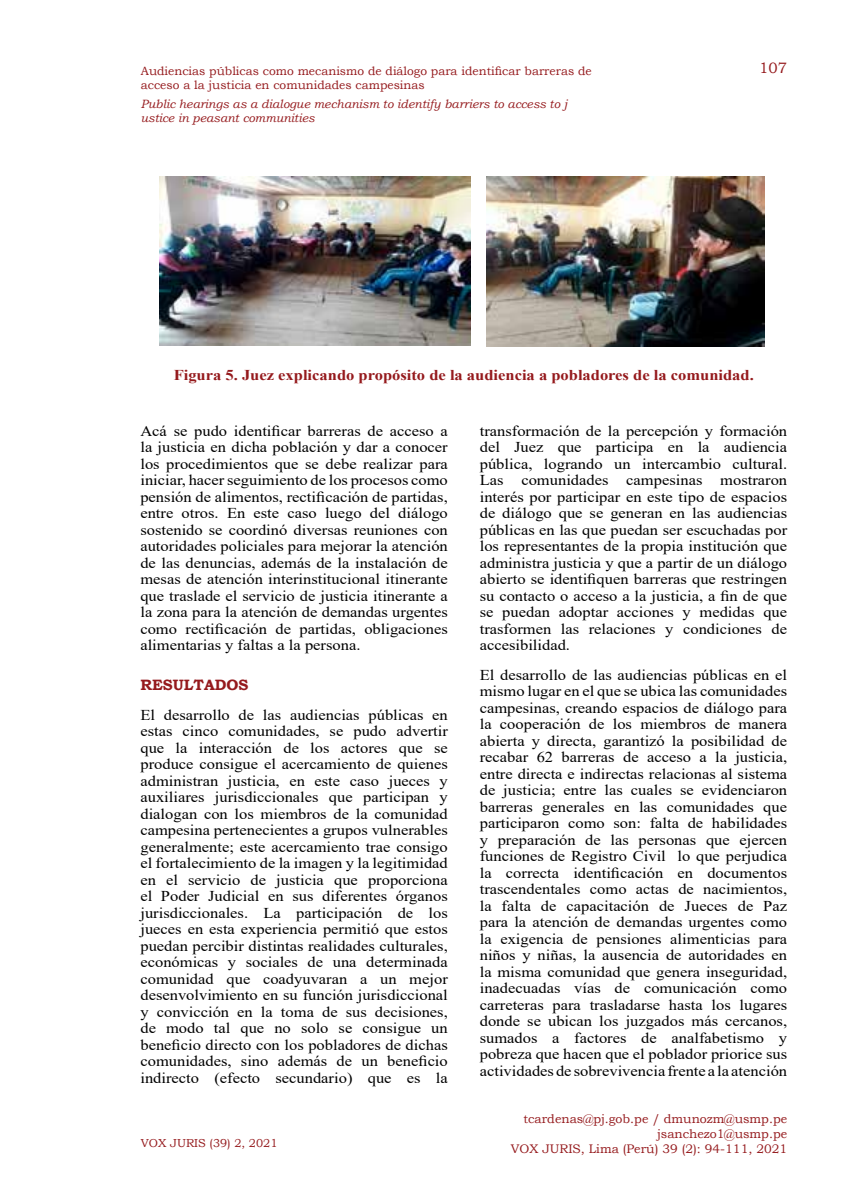
<style>
.page{position:relative;width:851px;height:1191px;background:#fff}
.page>*{position:absolute;margin:0;border:0;box-sizing:border-box;transform-origin:0 0}
.t1{font:15px/16.5px "Times New Roman";color:#000;text-align:justify;scale:1.1 1}
.t2{font:700 15px "Times New Roman";color:#951a1d;scale:1.1 1}
.t3{font:700 15px "Bookman Old Style";color:#951a1d}
.t4{font:15px "Bookman Old Style";color:#951a1d}
.t5{font:12.45px/15px "Bookman Old Style";color:#951a1d;text-align:right}
.t6{font:12px/14.4px "Bookman Old Style";color:#951a1d}
.t7{font:italic 12px/14.4px "Bookman Old Style";color:#951a1d}
.t8{font:11.55px "Bookman Old Style";color:#951a1d}
</style>
<div class="page">
<img style="left:159px;top:176px;width:311px;height:170px">
<img style="left:486px;top:176px;width:278px;height:170px">
<p class="t6" style="left:141px;top:63px;width:452px">Audiencias públicas como mecanismo de diálogo para identificar barreras de acceso a la justicia en comunidades campesinas</p>
<p class="t7" style="left:141px;top:96px;width:428px">Public hearings as a dialogue mechanism to identify barriers to access to j ustice in peasant communities</p>
<p class="t4" style="left:759px;top:58px;width:29px">107</p>
<p class="t2" style="left:174px;top:364px;width:529px">Figura 5. Juez explicando propósito de la audiencia a pobladores de la comunidad.</p>
<p class="t1" style="left:140px;top:422px;width:281px">Acá se pudo identificar barreras de acceso a la justicia en dicha población y dar a conocer los procedimientos que se debe realizar para iniciar, hacer seguimiento de los procesos como pensión de alimentos, rectificación de partidas, entre otros. En este caso luego del diálogo sostenido se coordinó diversas reuniones con autoridades policiales para mejorar la atención de las denuncias, además de la instalación de mesas de atención interinstitucional itinerante que traslade el servicio de justicia itinerante a la zona para la atención de demandas urgentes como rectificación de partidas, obligaciones alimentarias y faltas a la persona.</p>
<p class="t3" style="left:140px;top:674px;width:110px">RESULTADOS</p>
<p class="t1" style="left:140px;top:706px;width:281px">El desarrollo de las audiencias públicas en estas cinco comunidades, se pudo advertir que la interacción de los actores que se produce consigue el acercamiento de quienes administran justicia, en este caso jueces y auxiliares jurisdiccionales que participan y dialogan con los miembros de la comunidad campesina pertenecientes a grupos vulnerables generalmente; este acercamiento trae consigo el fortalecimiento de la imagen y la legitimidad en el servicio de justicia que proporciona el Poder Judicial en sus diferentes órganos jurisdiccionales. La participación de los jueces en esta experiencia permitió que estos puedan percibir distintas realidades culturales, económicas y sociales de una determinada comunidad que coadyuvaran a un mejor desenvolvimiento en su función jurisdiccional y convicción en la toma de sus decisiones, de modo tal que no solo se consigue un beneficio directo con los pobladores de dichas comunidades, sino además de un beneficio indirecto (efecto secundario) que es la</p>
<p class="t8" style="left:141px;top:1135px;width:138px">VOX JURIS (39) 2, 2021</p>
<p class="t1" style="left:479px;top:422px;width:281px">transformación de la percepción y formación del Juez que participa en la audiencia pública, logrando un intercambio cultural.<br>Las comunidades campesinas mostraron interés por participar en este tipo de espacios de diálogo que se generan en las audiencias públicas en las que puedan ser escuchadas por los representantes de la propia institución que administra justicia y que a partir de un diálogo abierto se identifiquen barreras que restringen su contacto o acceso a la justicia, a fin de que se puedan adoptar acciones y medidas que trasformen las relaciones y condiciones de accesibilidad.</p>
<p class="t1" style="left:479px;top:666px;width:281px">El desarrollo de las audiencias públicas en el mismo lugar en el que se ubica las comunidades campesinas, creando espacios de diálogo para la cooperación de los miembros de manera abierta y directa, garantizó la posibilidad de recabar 62 barreras de acceso a la justicia, entre directa e indirectas relacionas al sistema de justicia; entre las cuales se evidenciaron barreras generales en las comunidades que participaron como son: falta de habilidades y preparación de las personas que ejercen funciones de Registro Civil lo que perjudica la correcta identificación en documentos trascendentales como actas de nacimientos, la falta de capacitación de Jueces de Paz para la atención de demandas urgentes como la exigencia de pensiones alimenticias para niños y niñas, la ausencia de autoridades en la misma comunidad que genera inseguridad, inadecuadas vías de comunicación como carreteras para trasladarse hasta los lugares donde se ubican los juzgados más cercanos, sumados a factores de analfabetismo y pobreza que hacen que el poblador priorice sus actividades de sobrevivencia frente a la atención</p>
<p class="t5" style="left:510px;top:1111px;width:278px">tcardenas@pj.gob.pe / dmunozm@usmp.pe jsanchezo1@usmp.pe<br>VOX JURIS, Lima (Perú) 39 (2): 94-111, 2021</p>
</div>
